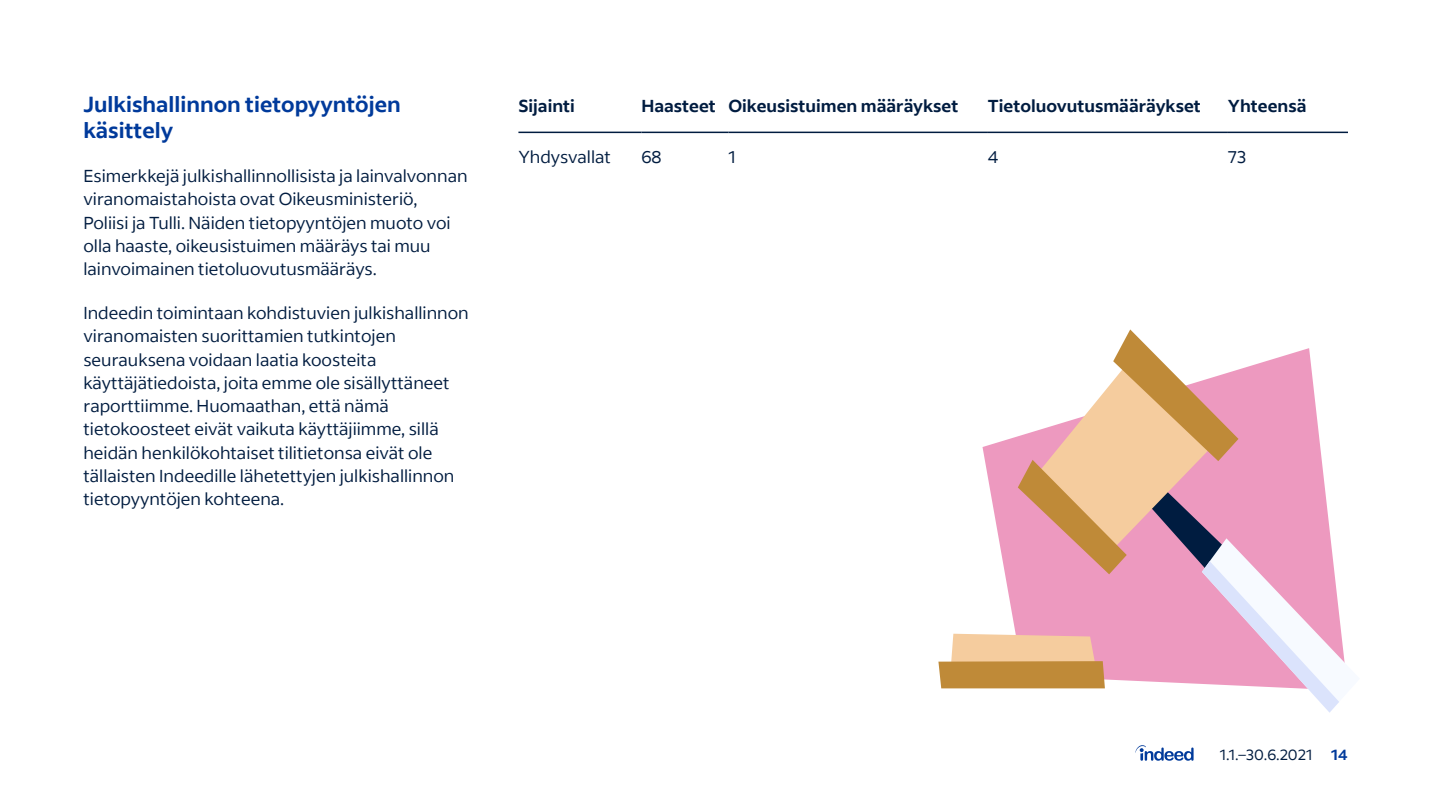
<style>
.page{position:relative;width:1440px;height:810px;background:#fff}
.page>*{position:absolute;margin:0;border:0;box-sizing:border-box;transform-origin:0 0}
.t1{font:700 21.75px/26.1px "Indeed Sans";color:#003a9b}
.t2{font:17.25px/23.2px "Indeed Sans";color:#001c40}
.t3{font:700 17.25px "Indeed Sans";color:#001c40}
.t4{font:15px "Indeed Sans";color:#001c40}
.s1{font-weight:700;color:#003a9b}
</style>
<div class="page">
<hr style="left:988px;top:132px;width:240px;height:1px;background:#001c40">
<hr style="left:1228px;top:132px;width:120px;height:1px;background:#001c40">
<hr style="left:518px;top:132px;width:123px;height:1px;background:#001c40">
<hr style="left:641px;top:132px;width:87px;height:1px;background:#001c40">
<hr style="left:728px;top:132px;width:260px;height:1px;background:#001c40">
<svg style="left:938px;top:329px;width:407px;height:384px"></svg>
<svg style="left:1135px;top:745px;width:59px;height:16px"></svg>
<p class="t1" style="left:83px;top:91px;width:319px">Julkishallinnon tietopyyntöjen käsittely</p>
<p class="t2" style="left:83px;top:164px;width:386px">Esimerkkejä julkishallinnollisista ja lainvalvonnan viranomaistahoista ovat Oikeusministeriö,<br>Poliisi ja Tulli. Näiden tietopyyntöjen muoto voi olla haaste, oikeusistuimen määräys tai muu lainvoimainen tietoluovutusmääräys.</p>
<p class="t2" style="left:83px;top:301px;width:387px">Indeedin toimintaan kohdistuvien julkishallinnon viranomaisten suorittamien tutkintojen seurauksena voidaan laatia koosteita käyttäjätiedoista, joita emme ole sisällyttäneet raporttiimme. Huomaathan, että nämä tietokoosteet eivät vaikuta käyttäjiimme, sillä heidän henkilökohtaiset tilitietonsa eivät ole tällaisten Indeedille lähetettyjen julkishallinnon tietopyyntöjen kohteena.</p>
<p class="t3" style="left:518px;top:95px;width:58px">Sijainti</p>
<p class="t3" style="left:641px;top:95px;width:319px">Haasteet Oikeusistuimen määräykset</p>
<p class="t3" style="left:988px;top:95px;width:215px">Tietoluovutusmääräykset</p>
<p class="t3" style="left:1228px;top:95px;width:80px">Yhteensä</p>
<p class="t2" style="left:518px;top:145px;width:94px">Yhdysvallat</p>
<p class="t2" style="left:641px;top:145px;width:22px">68</p>
<p class="t2" style="left:728px;top:145px;width:9px">1</p>
<p class="t2" style="left:988px;top:145px;width:12px">4</p>
<p class="t2" style="left:1228px;top:145px;width:20px">73</p>
<p class="t4" style="left:1220px;top:745px;width:129px">1.1.–30.6.2021 <span class="s1">14</span></p>
</div>
